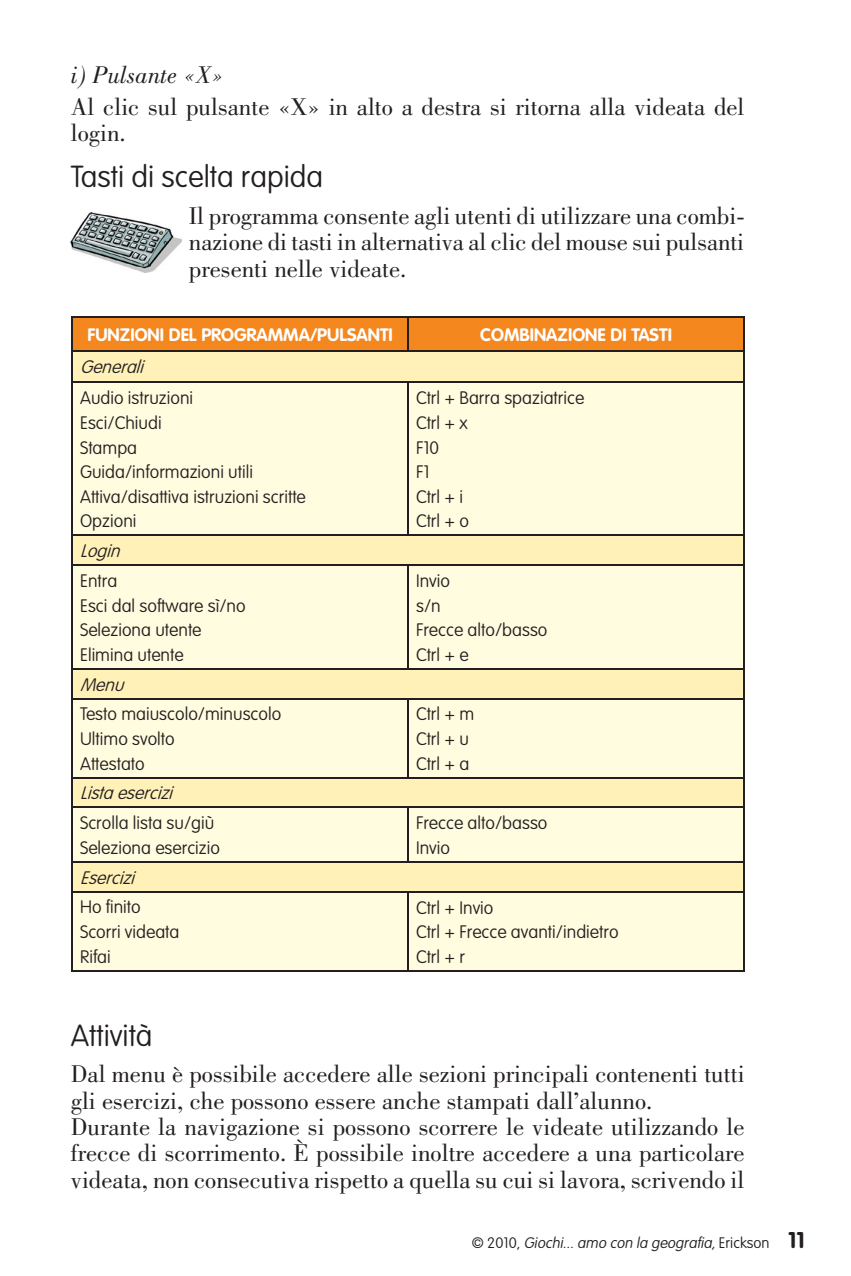
<style>
.page{position:relative;width:851px;height:1276px;background:#fff}
.page>*{position:absolute;margin:0;border:0;box-sizing:border-box;transform-origin:0 0}
.t1{font:100 30px "VAG Rounded";color:#231f20}
.t2{font:25px/26.2px "Bodoni";color:#231f20}
.t3{font:italic 25px "Bodoni";color:#231f20}
.t4{font:100 17.75px/24.5px "VAG Rounded";color:#231f20}
.t5{font:700 17.75px "VAG Rounded";color:#fff}
.t6{font:italic 100 17.75px "VAG Rounded";color:#231f20}
.t7{font:italic 100 15px "VAG Rounded";color:#231f20}
.s1{font-style:normal}
.s2{font-weight:700;font-style:normal;font-size:22.5px}
</style>
<div class="page">
<img style="left:71px;top:213px;width:111px;height:59px">
<div style="left:73px;top:318px;width:670px;height:32px;background:#f5871f"></div>
<div style="left:73px;top:352px;width:670px;height:30px;background:#fff1b8"></div>
<svg style="left:73px;top:383px;width:670px;height:586px;fill:#fffce0"></svg>
<hr style="left:71px;top:316px;width:337px;height:2px;background:#231f20">
<hr style="left:71px;top:318px;width:2px;height:32px;background:#231f20">
<hr style="left:408px;top:316px;width:337px;height:2px;background:#231f20">
<hr style="left:407px;top:318px;width:2px;height:32px;background:#231f20">
<hr style="left:743px;top:318px;width:2px;height:32px;background:#231f20">
<hr style="left:71px;top:350px;width:337px;height:2px;background:#231f20">
<hr style="left:408px;top:350px;width:337px;height:2px;background:#231f20">
<hr style="left:71px;top:382px;width:2px;height:152px;background:#231f20">
<hr style="left:743px;top:382px;width:2px;height:152px;background:#231f20">
<hr style="left:71px;top:565px;width:2px;height:102px;background:#231f20">
<hr style="left:743px;top:565px;width:2px;height:102px;background:#231f20">
<hr style="left:71px;top:698px;width:2px;height:78px;background:#231f20">
<hr style="left:407px;top:699px;width:2px;height:77px;background:#231f20">
<hr style="left:743px;top:698px;width:2px;height:78px;background:#231f20">
<hr style="left:71px;top:807px;width:2px;height:53px;background:#231f20">
<hr style="left:407px;top:808px;width:2px;height:52px;background:#231f20">
<hr style="left:743px;top:807px;width:2px;height:53px;background:#231f20">
<hr style="left:71px;top:891px;width:2px;height:78px;background:#231f20">
<hr style="left:407px;top:892px;width:2px;height:77px;background:#231f20">
<hr style="left:743px;top:891px;width:2px;height:78px;background:#231f20">
<hr style="left:71px;top:352px;width:2px;height:30px;background:#231f20">
<hr style="left:743px;top:352px;width:2px;height:30px;background:#231f20">
<hr style="left:71px;top:534px;width:337px;height:2px;background:#231f20">
<hr style="left:71px;top:536px;width:2px;height:29px;background:#231f20">
<hr style="left:408px;top:534px;width:337px;height:2px;background:#231f20">
<hr style="left:743px;top:536px;width:2px;height:29px;background:#231f20">
<hr style="left:71px;top:667px;width:337px;height:2px;background:#231f20">
<hr style="left:71px;top:669px;width:2px;height:29px;background:#231f20">
<hr style="left:408px;top:667px;width:337px;height:2px;background:#231f20">
<hr style="left:743px;top:669px;width:2px;height:29px;background:#231f20">
<hr style="left:71px;top:776px;width:337px;height:2px;background:#231f20">
<hr style="left:71px;top:778px;width:2px;height:29px;background:#231f20">
<hr style="left:408px;top:776px;width:337px;height:2px;background:#231f20">
<hr style="left:743px;top:778px;width:2px;height:29px;background:#231f20">
<hr style="left:71px;top:860px;width:337px;height:2px;background:#231f20">
<hr style="left:71px;top:862px;width:2px;height:29px;background:#231f20">
<hr style="left:408px;top:860px;width:337px;height:2px;background:#231f20">
<hr style="left:743px;top:862px;width:2px;height:29px;background:#231f20">
<hr style="left:71px;top:969px;width:337px;height:2px;background:#231f20">
<hr style="left:408px;top:969px;width:337px;height:2px;background:#231f20">
<hr style="left:407px;top:383px;width:2px;height:151px;background:#231f20">
<hr style="left:407px;top:566px;width:2px;height:101px;background:#231f20">
<hr style="left:73px;top:698px;width:335px;height:1px;background:#231f20">
<hr style="left:408px;top:698px;width:335px;height:1px;background:#231f20">
<hr style="left:73px;top:564px;width:335px;height:2px;background:#231f20">
<hr style="left:408px;top:564px;width:335px;height:2px;background:#231f20">
<hr style="left:73px;top:382px;width:335px;height:1px;background:#231f20">
<hr style="left:408px;top:382px;width:335px;height:1px;background:#231f20">
<hr style="left:73px;top:806px;width:335px;height:2px;background:#231f20">
<hr style="left:408px;top:806px;width:335px;height:2px;background:#231f20">
<hr style="left:73px;top:891px;width:335px;height:1px;background:#231f20">
<hr style="left:408px;top:891px;width:335px;height:1px;background:#231f20">
<p class="t3" style="left:71px;top:61px;width:154px">i) Pulsante «X»</p>
<p class="t2" style="left:71px;top:93px;width:675px">Al clic sul pulsante «X» in alto a destra si ritorna alla videata del login.</p>
<p class="t1" style="left:71px;top:160px;width:254px">Tasti di scelta rapida</p>
<p class="t2" style="left:189px;top:203px;width:557px;text-align:justify">Il programma consente agli utenti di utilizzare una combi&shy;nazione di tasti in alternativa al clic del mouse sui pulsanti presenti nelle videate.</p>
<p class="t5" style="left:87px;top:324px;width:307px">FUNZIONI DEL PROGRAMMA/PULSANTI</p>
<p class="t5" style="left:480px;top:324px;width:193px">COMBINAZIONE DI TASTI</p>
<p class="t6" style="left:80px;top:356px;width:70px">Generali</p>
<p class="t4" style="left:80px;top:386px;width:227px">Audio istruzioni<br>Esci/Chiudi<br>Stampa<br>Guida/informazioni utili<br>Attiva/disattiva istruzioni scritte<br>Opzioni</p>
<p class="t4" style="left:416px;top:386px;width:170px">Ctrl + Barra spaziatrice<br>Ctrl + x<br>F10<br>F1<br>Ctrl + i<br>Ctrl + o</p>
<p class="t6" style="left:80px;top:541px;width:47px">Login</p>
<p class="t4" style="left:80px;top:568px;width:167px">Entra<br>Esci dal software sì/no<br>Seleziona utente<br>Elimina utente</p>
<p class="t4" style="left:416px;top:568px;width:133px">Invio<br>s/n<br>Frecce alto/basso<br>Ctrl + e</p>
<p class="t6" style="left:80px;top:674px;width:51px">Menu</p>
<p class="t4" style="left:80px;top:702px;width:203px">Testo maiuscolo/minuscolo<br>Ultimo svolto<br>Attestato</p>
<p class="t4" style="left:416px;top:702px;width:60px">Ctrl + m<br>Ctrl + u<br>Ctrl + a</p>
<p class="t6" style="left:80px;top:783px;width:99px">Listaesercizi</p>
<p class="t4" style="left:80px;top:810px;width:141px">Scrolla lista su/giù<br>Seleziona esercizio</p>
<p class="t4" style="left:416px;top:810px;width:133px">Frecce alto/basso<br>Invio</p>
<p class="t6" style="left:80px;top:867px;width:61px">Esercizi</p>
<p class="t4" style="left:80px;top:895px;width:101px">Ho finito<br>Scorri videata<br>Rifai</p>
<p class="t4" style="left:416px;top:895px;width:204px">Ctrl + Invio<br>Ctrl + Frecce avanti/indietro<br>Ctrl + r</p>
<p class="t1" style="left:71px;top:1018px;width:83px">Attività</p>
<p class="t2" style="left:71px;top:1061px;width:675px">Dal menu è possibile accedere alle sezioni principali contenenti tutti gli esercizi, che possono essere anche stampati dall’alunno.<br>Durante la navigazione si possono scorrere le videate utilizzando le frecce di scorrimento. È possibile inoltre accedere a una particolare videata, non consecutiva rispetto a quella su cui si lavora, scrivendo il</p>
<p class="t7" style="left:471px;top:1233px;width:334px"><span class="s1">© 2 0 1 0 ,</span> Giochi...amo con la geografia,<span class="s1">E r i c ks o n</span> <span class="s2">1 1</span></p>
</div>
